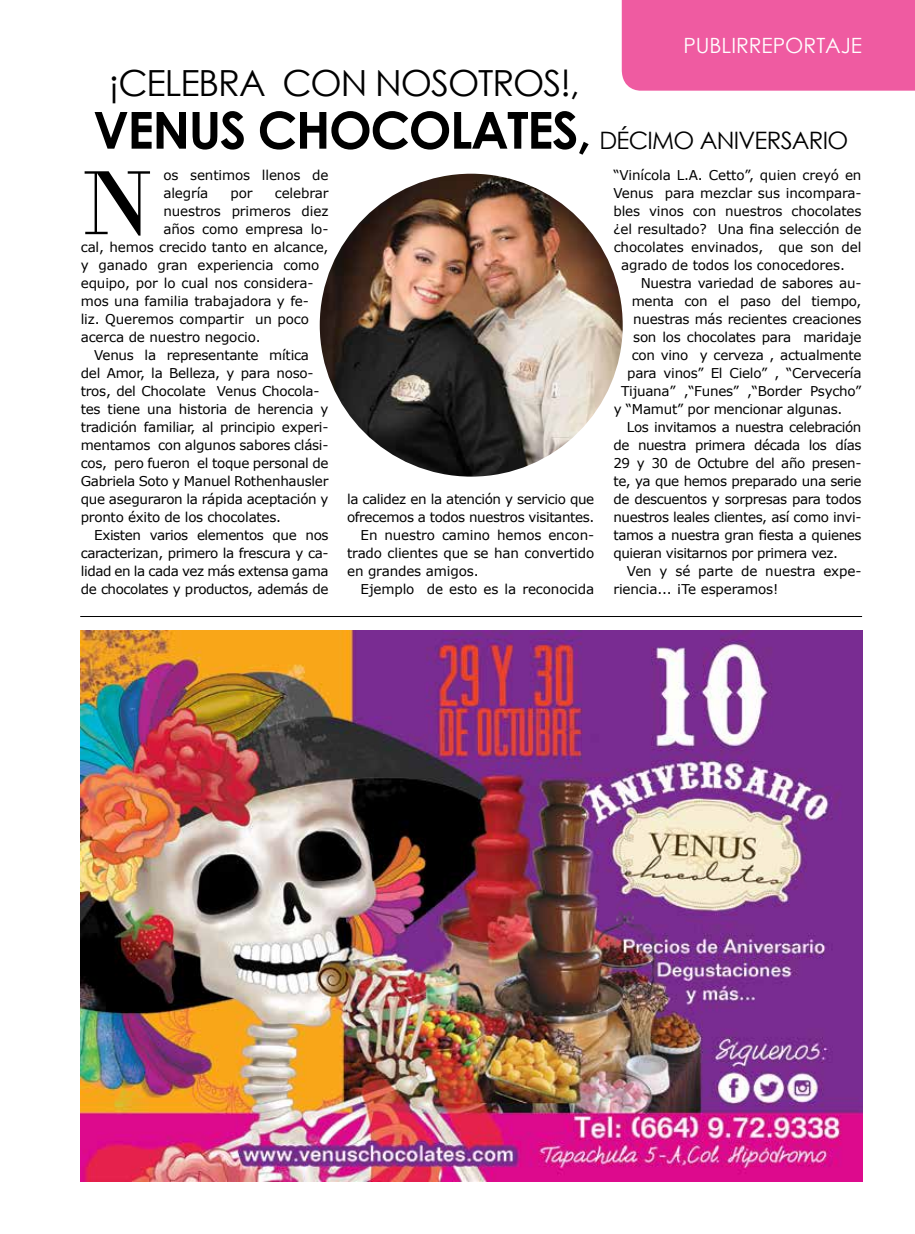
<style>
.page{position:relative;width:915px;height:1234px;background:#fff}
.page>*{position:absolute;margin:0;border:0;box-sizing:border-box;transform-origin:0 0}
.t1{font:96px "Bodoni";color:#000}
.t2{font:36px "Century Gothic";letter-spacing:-.03em;color:#000}
.t3{font:24px "Century Gothic";letter-spacing:-.03em;color:#000}
.t4{font:21px "Century Gothic";color:#fff}
.t5{font:13.5px/18px "Verdana";letter-spacing:-.02em;color:#000}
.s1{font-weight:700;font-size:51px}
</style>
<div class="page">
<div style="left:621px;top:0;width:293px;height:91px;background:#ef5ba1"></div>
<hr style="left:80px;top:616px;width:781px;height:1px;background:#000">
<img style="left:80px;top:630px;width:781px;height:550px">
<img style="left:319px;top:174px;width:303px;height:302px;border-radius:151px">
<h3 class="t4" style="left:683px;top:31px;width:180px">PUBLIRREPORTAJE</h3>
<h2 class="t2" style="left:109px;top:58px;width:472px">¡CELEBRA CON NOSOTROS!,</h2>
<h3 class="t3" style="left:93px;top:123px;width:756px"><span class="s1">VENUS CHOCOLATES,</span> DÉCIMO ANIVERSARIO</h3>
<h1 class="t1" style="left:81px;top:146px;width:74px">N</h1>
<p class="t5" style="left:163px;top:166px;width:167px">os sentimos llenos de alegría</p>
<p class="t5" style="left:230px;top:184px;width:24px">por</p>
<p class="t5" style="left:275px;top:184px;width:55px">celebrar</p>
<p class="t5" style="left:163px;top:202px;width:167px">nuestros primeros diez</p>
<p class="t5" style="left:163px;top:220px;width:167px">años como empresa lo-</p>
<p class="t5" style="left:81px;top:238px;width:249px">cal, hemos crecido tanto en alcance,</p>
<p class="t5" style="left:81px;top:256px;width:240px">y ganado gran experiencia como</p>
<p class="t5" style="left:81px;top:274px;width:234px">equipo, por lo cual nos considera-</p>
<p class="t5" style="left:81px;top:292px;width:230px">mos una familia trabajadora y fe-</p>
<p class="t5" style="left:81px;top:310px;width:230px">liz. Queremos compartir un poco</p>
<p class="t5" style="left:81px;top:328px;width:181px">acerca de nuestro negocio.</p>
<p class="t5" style="left:94px;top:346px;width:216px">Venus la representante mítica</p>
<p class="t5" style="left:81px;top:364px;width:234px">del Amor, la Belleza, y para noso-</p>
<p class="t5" style="left:81px;top:382px;width:240px">tros, del Chocolate Venus Chocola-</p>
<p class="t5" style="left:81px;top:400px;width:249px">tes tiene una historia de herencia y</p>
<p class="t5" style="left:81px;top:418px;width:249px">tradición familiar, al principio experi-</p>
<p class="t5" style="left:81px;top:436px;width:249px">mentamos con algunos sabores clási-</p>
<p class="t5" style="left:81px;top:454px;width:249px">cos, pero fueron el toque personal de</p>
<p class="t5" style="left:81px;top:472px;width:249px">Gabriela Soto y Manuel Rothenhausler</p>
<p class="t5" style="left:81px;top:490px;width:249px">que aseguraron la rápida aceptación y</p>
<p class="t5" style="left:81px;top:508px;width:202px">pronto éxito de los chocolates.</p>
<p class="t5" style="left:94px;top:526px;width:236px">Existen varios elementos que nos</p>
<p class="t5" style="left:81px;top:544px;width:249px">caracterizan, primero la frescura y ca-</p>
<p class="t5" style="left:81px;top:562px;width:249px">lidad en la cada vez más extensa gama</p>
<p class="t5" style="left:81px;top:580px;width:249px">de chocolates y productos, además de</p>
<p class="t5" style="left:347px;top:490px;width:248px">la calidez en la atención y servicio que</p>
<p class="t5" style="left:347px;top:508px;width:248px">ofrecemos a todos nuestros visitantes.</p>
<p class="t5" style="left:360px;top:526px;width:235px">En nuestro camino hemos encon-</p>
<p class="t5" style="left:347px;top:544px;width:248px">trado clientes que se han convertido</p>
<p class="t5" style="left:347px;top:562px;width:133px">en grandes amigos.</p>
<p class="t5" style="left:360px;top:580px;width:235px">Ejemplo de esto es la reconocida</p>
<p class="t5" style="left:613px;top:166px;width:249px">“Vinícola L.A. Cetto”, quien creyó en</p>
<p class="t5" style="left:613px;top:184px;width:249px">Venus para mezclar sus incompara-</p>
<p class="t5" style="left:613px;top:202px;width:249px">bles vinos con nuestros chocolates</p>
<p class="t5" style="left:613px;top:220px;width:249px">¿el resultado? Una fina selección de</p>
<p class="t5" style="left:613px;top:238px;width:249px">chocolates envinados, que son del</p>
<p class="t5" style="left:621px;top:256px;width:225px">agrado de todos los conocedores.</p>
<p class="t5" style="left:640px;top:274px;width:222px">Nuestra variedad de sabores au-</p>
<p class="t5" style="left:631px;top:292px;width:231px">menta con el paso del tiempo,</p>
<p class="t5" style="left:633px;top:310px;width:230px">nuestras más recientes creaciones</p>
<p class="t5" style="left:633px;top:328px;width:230px">son los chocolates para maridaje</p>
<p class="t5" style="left:631px;top:346px;width:231px">con vino y cerveza , actualmente</p>
<p class="t5" style="left:627px;top:364px;width:236px">para vinos” El Cielo” , “Cervecería</p>
<p class="t5" style="left:621px;top:382px;width:242px">Tijuana” ,“Funes” ,“Border Psycho”</p>
<p class="t5" style="left:613px;top:400px;width:230px">y “Mamut” por mencionar algunas.</p>
<p class="t5" style="left:626px;top:418px;width:236px">Los invitamos a nuestra celebración</p>
<p class="t5" style="left:613px;top:436px;width:249px">de nuestra primera década los días</p>
<p class="t5" style="left:613px;top:454px;width:249px">29 y 30 de Octubre del año presen-</p>
<p class="t5" style="left:613px;top:472px;width:249px">te, ya que hemos preparado una serie</p>
<p class="t5" style="left:613px;top:490px;width:249px">de descuentos y sorpresas para todos</p>
<p class="t5" style="left:613px;top:508px;width:249px">nuestros leales clientes, así como invi-</p>
<p class="t5" style="left:613px;top:526px;width:249px">tamos a nuestra gran fiesta a quienes</p>
<p class="t5" style="left:613px;top:544px;width:226px">quieran visitarnos por primera vez.</p>
<p class="t5" style="left:626px;top:562px;width:236px">Ven y sé parte de nuestra expe-</p>
<p class="t5" style="left:613px;top:580px;width:166px">riencia... ¡Te esperamos!</p>
</div>
